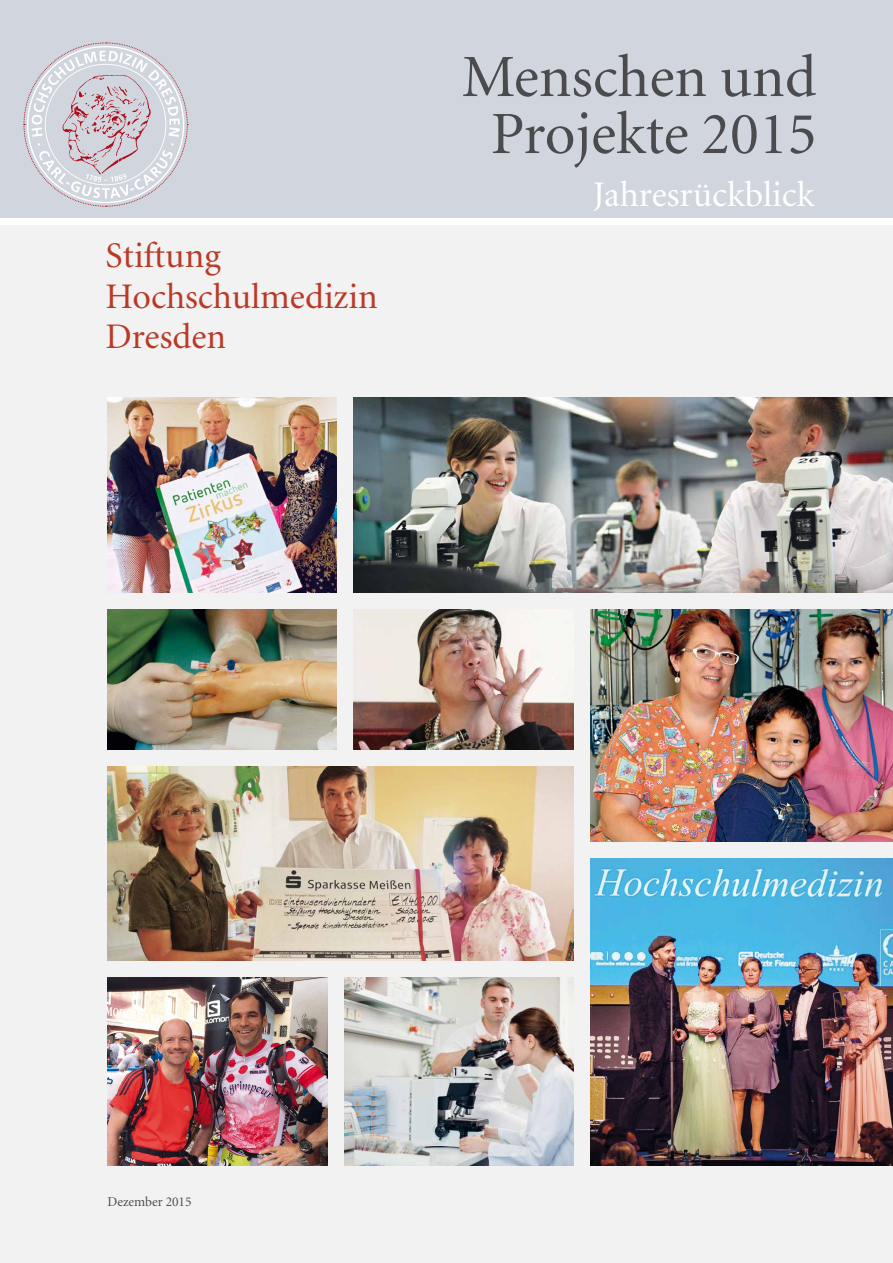
<style>
.page{position:relative;width:893px;height:1263px;background:#fff}
.page>*{position:absolute;margin:0;border:0;box-sizing:border-box;transform-origin:0 0}
.t1{font:60px/57px "Minion";color:#4b4b4d;text-align:center}
.t2{font:36px/40.5px "Minion";color:#ba3927}
.t3{font:36px "Minion";color:#fff}
.t4{font:13.5px "Minion";color:#4b4b4d}
</style>
<div class="page">
<div style="left:0;top:0;width:893px;height:217px;background:#d0d5de"></div>
<div style="left:0;top:226px;width:893px;height:1037px;background:#f2f2f2"></div>
<svg style="left:23px;top:42px;width:165px;height:165px"></svg>
<img style="left:108px;top:609px;width:229px;height:140px">
<img style="left:354px;top:398px;width:539px;height:194px">
<img style="left:354px;top:609px;width:219px;height:140px">
<img style="left:108px;top:766px;width:465px;height:195px">
<img style="left:591px;top:858px;width:302px;height:307px">
<img style="left:108px;top:978px;width:219px;height:187px">
<img style="left:344px;top:978px;width:229px;height:187px">
<img style="left:108px;top:398px;width:229px;height:194px">
<img style="left:591px;top:609px;width:302px;height:232px">
<p class="t2" style="left:106px;top:237px;width:274px">Stiftung<br>Hochschulmedizin<br>Dresden</p>
<h1 class="t1" style="left:462px;top:50px;width:356px">Menschen und<br>Projekte 2015</h1>
<p class="t3" style="left:593px;top:176px;width:223px">Jahresrückblick</p>
<p class="t4" style="left:108px;top:1195px;width:86px">Dezember 2015</p>
</div>
